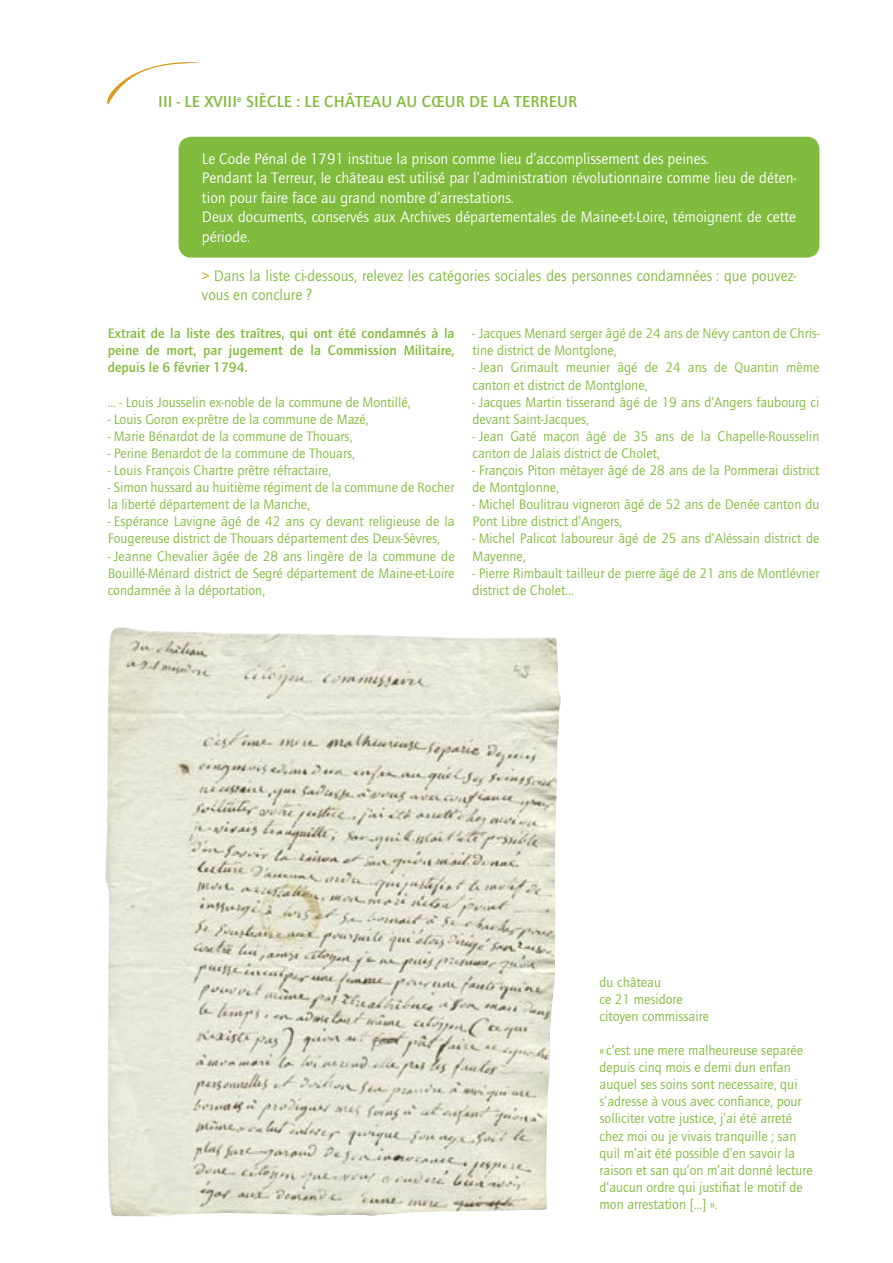
<style>
.page{position:relative;width:893px;height:1263px;background:#fff}
.page>*{position:absolute;margin:0;border:0;box-sizing:border-box;transform-origin:0 0}
.t1{font:700 16.5px "Quay Itc T";letter-spacing:.01em;color:#80bb3d}
.t2{font:15.75px/19.5px "Quay Itc T";color:#fff}
.t3{font:15.75px/19.5px "Quay Itc T";color:#80bb3d}
.t4{font:14.25px/17.1px "Quay Itc T";color:#80bb3d}
.t5{font:700 14.25px/17.1px "Quay Itc T";color:#80bb3d;text-align:justify}
.s1{color:#da9a23}
</style>
<div class="page">
<img style="left:105px;top:627px;width:456px;height:589px">
<svg style="left:107px;top:62px;width:94px;height:43px"></svg>
<div style="left:179px;top:137px;width:640px;height:121px;background:#80bb3d"></div>
<p class="t1" style="left:158px;top:92px;width:420px">III - LE XVIII<sup>e</sup> SIÈCLE : LE CHÂTEAU AU CŒUR DE LA TERREUR</p>
<p class="t2" style="left:202px;top:148px;width:509px">Le Code Pénal de 1791 institue la prison comme lieu d’accomplissement des peines.</p>
<p class="t2" style="left:202px;top:168px;width:596px">Pendant la Terreur, le château est utilisé par l’administration révolutionnaire comme lieu de déten&shy;tion pour faire face au grand nombre d’arrestations.</p>
<p class="t2" style="left:202px;top:207px;width:596px">Deux documents, conservés aux Archives départementales de Maine-et-Loire, témoignent de cette période.</p>
<p class="t3" style="left:202px;top:265px;width:596px"><span class="s1">&gt;</span> Dans la liste ci-dessous, relevez les catégories sociales des personnes condamnées : que pouvez&shy;vous en conclure ?</p>
<p class="t5" style="left:108px;top:325px;width:348px">Extrait de la liste des traîtres, qui ont été condamnés à la peine de mort, par jugement de la Commission Militaire, depuis le 6 février 1794.</p>
<p class="t4" style="left:108px;top:393px;width:304px">… - Louis Jousselin ex-noble de la commune de Montillé,</p>
<p class="t4" style="left:108px;top:410px;width:262px">- Louis Goron ex-prêtre de la commune de Mazé,</p>
<p class="t4" style="left:108px;top:427px;width:246px">- Marie Bénardot de la commune de Thouars,</p>
<p class="t4" style="left:108px;top:444px;width:249px">- Perine Benardot de la commune de Thouars,</p>
<p class="t4" style="left:108px;top:461px;width:225px">- Louis François Chartre prêtre réfractaire,</p>
<p class="t4" style="left:108px;top:479px;width:348px">- Simon hussard au huitième régiment de la commune de Rocher la liberté département de la Manche,</p>
<p class="t4" style="left:108px;top:513px;width:348px">- Espérance Lavigne âgé de 42 ans cy devant religieuse de la<br>Fougereuse district de Thouars département des Deux-Sèvres,</p>
<p class="t4" style="left:108px;top:547px;width:348px;text-align:justify">- Jeanne Chevalier âgée de 28 ans lingère de la commune de Bouillé-Ménard district de Segré département de Maine-et-Loire condamnée à la déportation,</p>
<p class="t4" style="left:473px;top:325px;width:348px">- Jacques Menard serger âgé de 24 ans de Névy canton de Chris&shy;tine district de Montglone,</p>
<p class="t4" style="left:473px;top:359px;width:348px">- Jean Grimault meunier âgé de 24 ans de Quantin même canton et district de Montglone,</p>
<p class="t4" style="left:473px;top:393px;width:348px">- Jacques Martin tisserand âgé de 19 ans d’Angers faubourg ci devant Saint-Jacques,</p>
<p class="t4" style="left:473px;top:427px;width:348px">- Jean Gaté maçon âgé de 35 ans de la Chapelle-Rousselin canton de Jalais district de Cholet,</p>
<p class="t4" style="left:473px;top:461px;width:348px">- François Piton métayer âgé de 28 ans de la Pommerai district de Montglonne,</p>
<p class="t4" style="left:473px;top:496px;width:348px">- Michel Boulitrau vigneron âgé de 52 ans de Denée canton du<br>Pont Libre district d’Angers,</p>
<p class="t4" style="left:473px;top:530px;width:348px">- Michel Palicot laboureur âgé de 25 ans d’Aléssain district de<br>Mayenne,</p>
<p class="t4" style="left:473px;top:564px;width:348px">- Pierre Rimbault tailleur de pierre âgé de 21 ans de Montlévrier district de Cholet…</p>
<p class="t4" style="left:600px;top:973px;width:63px">du château</p>
<p class="t4" style="left:600px;top:990px;width:85px">ce 21 mesidore</p>
<p class="t4" style="left:600px;top:1007px;width:111px">citoyen commissaire</p>
<p class="t4" style="left:600px;top:1041px;width:215px">« c’est une mere malheureuse separée depuis cinq mois e demi dun enfan auquel ses soins sont necessaire, qui s’adresse à vous avec confiance, pour solliciter votre justice, j’ai été arreté chez moi ou je vivais tranquille ; san quil m’ait été possible d’en savoir la raison et san qu’on m’ait donné lecture d’aucun ordre qui justifiat le motif de mon arrestation […] ».</p>
</div>
